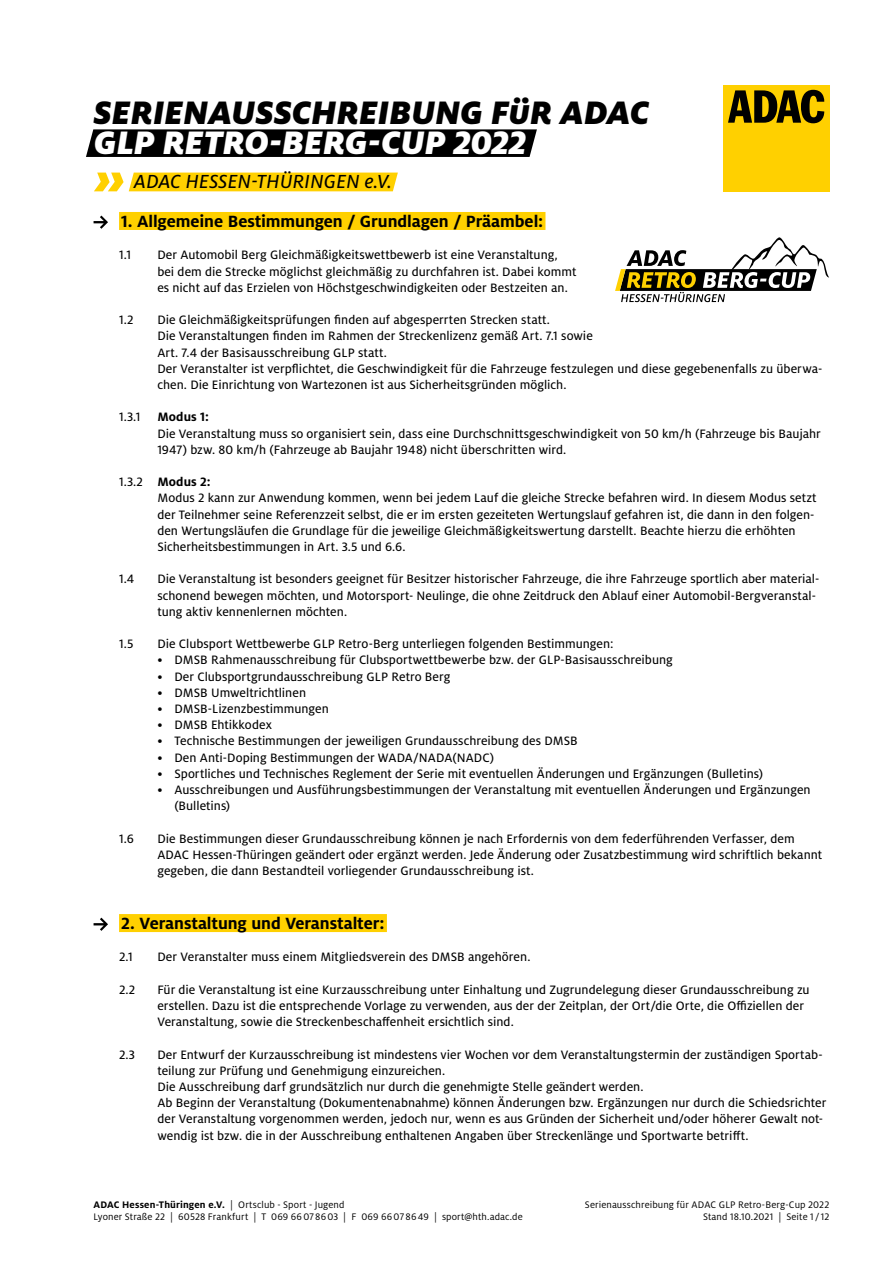
<style>
.page{position:relative;width:893px;height:1263px;background:#fff}
.page>*{position:absolute;margin:0;border:0;box-sizing:border-box;transform-origin:0 0}
.t1{font:italic 900 36px "Milo ADAC";color:#000}
.t2{font:italic 900 36px "Milo ADAC";letter-spacing:-.005em;color:#fff}
.t3{font:italic 21px "Milo ADAC Text";letter-spacing:.01em;color:#000}
.t4{font:700 18px "Milo ADAC";letter-spacing:-.005em;color:#000}
.t5{font:13.5px/16.2px "Milo ADAC Text";color:#000}
.t6{font:700 13.5px "Milo ADAC";letter-spacing:.01em;color:#000}
.t7{font:10.5px/12.6px "Milo ADAC";letter-spacing:.01em;color:#000}
.s1{font-family:"Milo ADAC Text";font-weight:400}
.s2{font-weight:700}
</style>
<div class="page">
<div style="left:723px;top:85px;width:106px;height:106px;background:#ffd000"></div>
<svg style="left:728px;top:90px;width:96px;height:33px"></svg>
<svg style="left:86px;top:129px;width:451px;height:28px;background:#080808"></svg>
<svg style="left:94px;top:173px;width:304px;height:18px;background:#ffd312"></svg>
<div style="left:119px;top:212px;width:426px;height:18px;background:#ffd000"></div>
<div style="left:119px;top:914px;width:268px;height:18px;background:#ffd000"></div>
<svg style="left:94px;top:216px;width:14px;height:13px"></svg>
<svg style="left:94px;top:918px;width:14px;height:13px"></svg>
<svg style="left:615px;top:237px;width:214px;height:65px"></svg>
<h1 class="t1" style="left:94px;top:92px;width:557px">SERIENAUSSCHREIBUNG FüR ADAC</h1>
<h1 class="t2" style="left:94px;top:122px;width:434px">GLP RETRO-BERG-CUP 2022</h1>
<h2 class="t3" style="left:134px;top:170px;width:259px">ADAC HESSEN-THÜRINGEN e.V.</h2>
<h3 class="t4" style="left:121px;top:211px;width:423px">1. Allgemeine Bestimmungen / Grundlagen / Präambel:</h3>
<p class="t5" style="left:119px;top:247px;width:13px">1.1</p>
<p class="t5" style="left:157px;top:247px;width:421px">Der Automobil Berg Gleichmäßigkeitswettbewerb ist eine Veranstaltung, bei dem die Strecke möglichst gleichmäßig zu durchfahren ist. Dabei kommt es nicht auf das Erzielen von Höchstgeschwindigkeiten oder Bestzeiten an.</p>
<p class="t5" style="left:119px;top:312px;width:16px">1.2</p>
<p class="t5" style="left:157px;top:312px;width:666px">Die Gleichmäßigkeitsprüfungen finden auf abgesperrten Strecken statt.<br>Die Veranstaltungen finden im Rahmen der Streckenlizenz gemäß Art. 7.1 sowie<br>Art. 7.4 der Basisausschreibung GLP statt.<br>Der Veranstalter ist verpflichtet, die Geschwindigkeit für die Fahrzeuge festzulegen und diese gegebenenfalls zu überwa&shy;chen. Die Einrichtung von Wartezonen ist aus Sicherheitsgründen möglich.</p>
<p class="t5" style="left:119px;top:409px;width:23px">1.3.1</p>
<p class="t6" style="left:157px;top:409px;width:53px">Modus 1:</p>
<p class="t5" style="left:157px;top:425px;width:665px">Die Veranstaltung muss so organisiert sein, dass eine Durchschnittsgeschwindigkeit von 50 km/h (Fahrzeuge bis Baujahr<br>1947) bzw. 80 km/h (Fahrzeuge ab Baujahr 1948) nicht überschritten wird.</p>
<p class="t6" style="left:119px;top:474px;width:93px"><span class="s1">1.3.2</span> Modus 2:</p>
<p class="t5" style="left:157px;top:490px;width:661px">Modus 2 kann zur Anwendung kommen, wenn bei jedem Lauf die gleiche Strecke befahren wird. In diesem Modus setzt der Teilnehmer seine Referenzzeit selbst, die er im ersten gezeiteten Wertungslauf gefahren ist, die dann in den folgen&shy;den Wertungsläufen die Grundlage für die jeweilige Gleichmäßigkeitswertung darstellt. Beachte hierzu die erhöhten Sicherheitsbestimmungen in Art. 3.5 und 6.6.</p>
<p class="t5" style="left:119px;top:571px;width:17px">1.4</p>
<p class="t5" style="left:157px;top:571px;width:663px">Die Veranstaltung ist besonders geeignet für Besitzer historischer Fahrzeuge, die ihre Fahrzeuge sportlich aber material&shy;schonend bewegen möchten, und Motorsport- Neulinge, die ohne Zeitdruck den Ablauf einer Automobil-Bergveranstal&shy;tung aktiv kennenlernen möchten.</p>
<p class="t5" style="left:119px;top:636px;width:16px">1.5</p>
<p class="t5" style="left:157px;top:636px;width:458px">Die Clubsport Wettbewerbe GLP Retro-Berg unterliegen folgenden Bestimmungen:</p>
<p class="t5" style="left:157px;top:652px;width:517px">• DMSB Rahmenausschreibung für Clubsportwettbewerbe bzw. der GLP-Basisausschreibung</p>
<p class="t5" style="left:157px;top:668px;width:295px">• Der Clubsportgrundausschreibung GLP Retro Berg</p>
<p class="t5" style="left:157px;top:684px;width:150px">• DMSB Umweltrichtlinen</p>
<p class="t5" style="left:157px;top:701px;width:173px">• DMSB-Lizenzbestimmungen</p>
<p class="t5" style="left:157px;top:717px;width:116px">• DMSB Ehtikkodex</p>
<p class="t5" style="left:157px;top:733px;width:422px">• Technische Bestimmungen der jeweiligen Grundausschreibung des DMSB</p>
<p class="t5" style="left:157px;top:749px;width:338px">• Den Anti-Doping Bestimmungen der WADA/NADA(NADC)</p>
<p class="t5" style="left:157px;top:765px;width:607px">• Sportliches und Technisches Reglement der Serie mit eventuellen Änderungen und Ergänzungen (Bulletins)</p>
<p class="t5" style="left:174px;top:782px;width:638px;text-indent:-17px">• Ausschreibungen und Ausführungsbestimmungen der Veranstaltung mit eventuellen Änderungen und Ergänzungen (Bulletins)</p>
<p class="t5" style="left:119px;top:830px;width:16px">1.6</p>
<p class="t5" style="left:157px;top:830px;width:666px">Die Bestimmungen dieser Grundausschreibung können je nach Erfordernis von dem federführenden Verfasser, dem<br>ADAC Hessen-Thüringen geändert oder ergänzt werden. Jede Änderung oder Zusatzbestimmung wird schriftlich bekannt gegeben, die dann Bestandteil vorliegender Grundausschreibung ist.</p>
<h3 class="t4" style="left:121px;top:913px;width:265px">2. Veranstaltung und Veranstalter:</h3>
<p class="t5" style="left:119px;top:949px;width:15px">2.1</p>
<p class="t5" style="left:157px;top:949px;width:375px">Der Veranstalter muss einem Mitgliedsverein des DMSB angehören.</p>
<p class="t5" style="left:119px;top:981px;width:18px">2.2</p>
<p class="t5" style="left:157px;top:981px;width:654px">Für die Veranstaltung ist eine Kurzausschreibung unter Einhaltung und Zugrundelegung dieser Grundausschreibung zu erstellen. Dazu ist die entsprechende Vorlage zu verwenden, aus der der Zeitplan, der Ort/die Orte, die Offiziellen der<br>Veranstaltung, sowie die Streckenbeschaffenheit ersichtlich sind.</p>
<p class="t5" style="left:119px;top:1046px;width:17px">2.3</p>
<p class="t5" style="left:157px;top:1046px;width:671px">Der Entwurf der Kurzausschreibung ist mindestens vier Wochen vor dem Veranstaltungstermin der zuständigen Sportab&shy;teilung zur Prüfung und Genehmigung einzureichen.<br>Die Ausschreibung darf grundsätzlich nur durch die genehmigte Stelle geändert werden.<br>Ab Beginn der Veranstaltung (Dokumentenabnahme) können Änderungen bzw. Ergänzungen nur durch die Schiedsrichter der Veranstaltung vorgenommen werden, jedoch nur, wenn es aus Gründen der Sicherheit und/oder höherer Gewalt not&shy;wendig ist bzw. die in der Ausschreibung enthaltenen Angaben über Streckenlänge und Sportwarte betrifft.</p>
<p class="t7" style="left:94px;top:1198px;width:431px"><span class="s2">ADAC Hessen-Thüringen e.V.</span> | Ortsclub - Sport - Jugend<br>Lyoner Straße 22 | 60528 Frankfurt | T 069 66078603 | F 069 66078649 | sport@hth.adac.de</p>
<p class="t7" style="left:585px;top:1198px;width:246px;text-align:right">Serienausschreibung für ADAC GLP Retro-Berg-Cup 2022<br>Stand 18.10.2021 | Seite 1 / 12</p>
</div>
